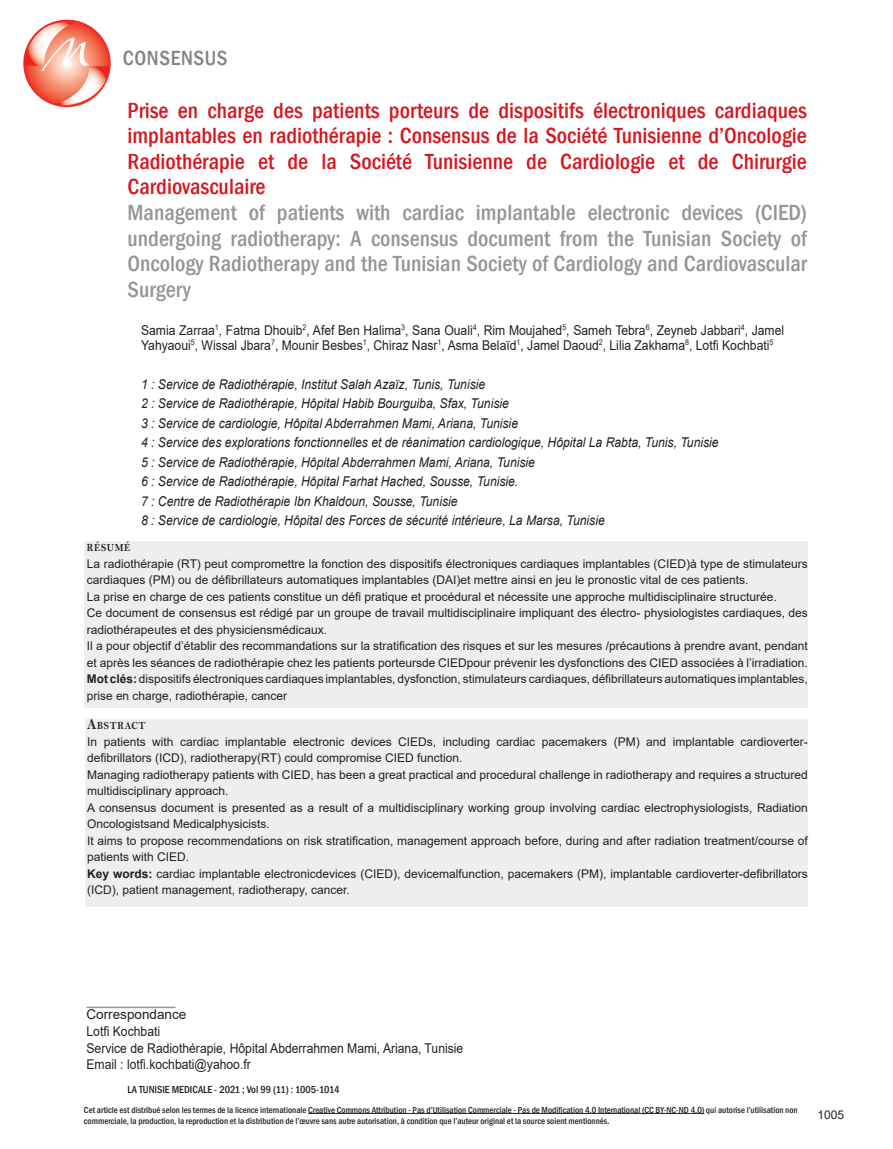
<style>
.page{position:relative;width:893px;height:1149px;background:#fff}
.page>*{position:absolute;margin:0;border:0;box-sizing:border-box;transform-origin:0 0}
.t1{font:500 condensed 22.5px/25.5px "Franklin Gothic";color:#d7171f;text-align:justify}
.t2{font:500 condensed 22.5px/25.5px "Franklin Gothic";color:#939598;text-align:justify}
.t3{font:500 condensed 21px "Franklin Gothic";letter-spacing:.03em;color:#808285}
.t4{font:italic 13.5px "Arial";color:#231f20;scale:.9 1}
.t5{font:13.5px/15px "Arial";color:#231f20;scale:.9 1}
.t6{font:13.5px "Arial";color:#231f20}
.t7{font:12px/16.5px "Arial";color:#231f20}
.t8{font:10.95px "Bell MT Bold";letter-spacing:.07em;color:#231f20;scale:.87 1}
.t9{font:500 condensed 10.5px "Franklin Gothic";color:#231f20}
.t10{font:500 condensed 9px/10.8px "Franklin Gothic";color:#231f20}
.s1{font-weight:700}
.s2{font-size:15.6px}
</style>
<div class="page">
<hr style="left:87px;top:1006px;width:88px;height:1px;background:#939598">
<svg style="left:23px;top:20px;width:88px;height:87px"></svg>
<svg style="left:24px;top:23px;width:85px;height:82px"></svg>
<hr style="left:308px;top:1112px;width:396px;height:1px;background:#231f20">
<div style="left:85px;top:541px;width:723px;height:166px;background:#eeeeef"></div>
<div style="left:85px;top:719px;width:723px;height:187px;background:#eeeeef"></div>
<p class="t3" style="left:123px;top:44px;width:106px">CONSENSUS</p>
<p class="t1" style="left:128px;top:97px;width:681px">Prise en charge des patients porteurs de dispositifs électroniques cardiaques implantables en radiothérapie : Consensus de la Société Tunisienne d’Oncologie Radiothérapie et de la Société Tunisienne de Cardiologie et de Chirurgie Cardiovasculaire</p>
<p class="t2" style="left:128px;top:199px;width:681px">Management of patients with cardiac implantable electronic devices (CIED) undergoing radiotherapy: A consensus document from the Tunisian Society of Oncology Radiotherapy and the Tunisian Society of Cardiology and Cardiovascular Surgery</p>
<p class="t5" style="left:141px;top:322px;width:716px">Samia Zarraa<sup>1</sup>, Fatma Dhouib<sup>2</sup>, Afef Ben Halima<sup>3</sup>, Sana Ouali<sup>4</sup>, Rim Moujahed<sup>5</sup>, Sameh Tebra<sup>6</sup>, Zeyneb Jabbari<sup>4</sup>, Jamel<br>Yahyaoui<sup>5</sup>, Wissal Jbara<sup>7</sup>, Mounir Besbes<sup>1</sup>, Chiraz Nasr<sup>1</sup>, Asma Belaïd<sup>1</sup>, Jamel Daoud<sup>2</sup>, Lilia Zakhama<sup>8</sup>, Lotfi Kochbati<sup>5</sup></p>
<p class="t4" style="left:141px;top:375px;width:384px">1 : Service de Radiothérapie, Institut Salah Azaïz, Tunis, Tunisie</p>
<p class="t4" style="left:141px;top:394px;width:410px">2 : Service de Radiothérapie, Hôpital Habib Bourguiba, Sfax, Tunisie</p>
<p class="t4" style="left:141px;top:414px;width:420px">3 : Service de cardiologie, Hôpital Abderrahmen Mami, Ariana, Tunisie</p>
<p class="t4" style="left:141px;top:433px;width:643px">4 : Service des explorations fonctionnelles et de réanimation cardiologique, Hôpital La Rabta, Tunis, Tunisie</p>
<p class="t4" style="left:141px;top:453px;width:439px">5 : Service de Radiothérapie, Hôpital Abderrahmen Mami, Ariana, Tunisie</p>
<p class="t4" style="left:141px;top:472px;width:421px">6 : Service de Radiothérapie, Hôpital Farhat Hached, Sousse, Tunisie.</p>
<p class="t4" style="left:141px;top:492px;width:353px">7 : Centre de Radiothérapie Ibn Khaldoun, Sousse, Tunisie</p>
<p class="t4" style="left:141px;top:511px;width:517px">8 : Service de cardiologie, Hôpital des Forces de sécurité intérieure, La Marsa, Tunisie</p>
<p class="t8" style="left:87px;top:541px;width:52px">RÉSUMÉ</p>
<p class="t7" style="left:87px;top:555px;width:722px">La radiothérapie (RT) peut compromettre la fonction des dispositifs électroniques cardiaques implantables (CIED)à type de stimulateurs cardiaques (PM) ou de défibrillateurs automatiques implantables (DAI)et mettre ainsi en jeu le pronostic vital de ces patients.</p>
<p class="t7" style="left:87px;top:588px;width:691px">La prise en charge de ces patients constitue un défi pratique et procédural et nécessite une approche multidisciplinaire structurée.</p>
<p class="t7" style="left:87px;top:604px;width:722px">Ce document de consensus est rédigé par un groupe de travail multidisciplinaire impliquant des électro- physiologistes cardiaques, des radiothérapeutes et des physiciensmédicaux.</p>
<p class="t7" style="left:87px;top:637px;width:722px">Il a pour objectif d’établir des recommandations sur la stratification des risques et sur les mesures /précautions à prendre avant, pendant et après les séances de radiothérapie chez les patients porteursde CIEDpour prévenir les dysfonctions des CIED associées à l’irradiation.</p>
<p class="t7" style="left:87px;top:670px;width:722px"><span class="s1">Mot clés:</span> dispositifs électroniques cardiaques implantables, dysfonction, stimulateurs cardiaques, défibrillateurs automatiques implantables, prise en charge, radiothérapie, cancer</p>
<p class="t8" style="left:87px;top:719px;width:69px"><span class="s2">A</span>BSTRACT</p>
<p class="t7" style="left:87px;top:733px;width:722px">In patients with cardiac implantable electronic devices CIEDs, including cardiac pacemakers (PM) and implantable cardioverter&shy;defibrillators (ICD), radiotherapy(RT) could compromise CIED function.</p>
<p class="t7" style="left:87px;top:766px;width:722px">Managing radiotherapy patients with CIED, has been a great practical and procedural challenge in radiotherapy and requires a structured multidisciplinary approach.</p>
<p class="t7" style="left:87px;top:799px;width:722px">A consensus document is presented as a result of a multidisciplinary working group involving cardiac electrophysiologists, Radiation<br>Oncologistsand Medicalphysicists.</p>
<p class="t7" style="left:87px;top:832px;width:722px">It aims to propose recommendations on risk stratification, management approach before, during and after radiation treatment/course of patients with CIED.</p>
<p class="t7" style="left:87px;top:865px;width:722px"><span class="s1">Key words:</span> cardiac implantable electronicdevices (CIED), devicemalfunction, pacemakers (PM), implantable cardioverter-defibrillators (ICD), patient management, radiotherapy, cancer.</p>
<p class="t6" style="left:87px;top:1004px;width:101px">Correspondance</p>
<p class="t5" style="left:87px;top:1023px;width:83px">Lotfi Kochbati</p>
<p class="t5" style="left:87px;top:1040px;width:420px">Service de Radiothérapie, Hôpital Abderrahmen Mami, Ariana, Tunisie</p>
<p class="t5" style="left:87px;top:1056px;width:184px">Email : lotfi.kochbati@yahoo.fr</p>
<p class="t10" style="left:84px;top:1103px;width:715px">Cet article est distribué selon les termes de la licence internationale Creative Commons Attribution - Pas d’Utilisation Commerciale - Pas de Modification 4.0 International (CC BY-NC-ND 4.0) qui autorise l’utilisation non commerciale, la production, la reproduction et la distribution de l’œuvre sans autre autorisation, à condition que l’auteur original et la source soient mentionnés.</p>
<p class="t9" style="left:128px;top:1081px;width:213px">LA TUNISIE MEDICALE - 2021 ; Vol 99 (11) : 1005-1014</p>
<p class="t7" style="left:817px;top:1106px;width:28px">1005</p>
</div>
